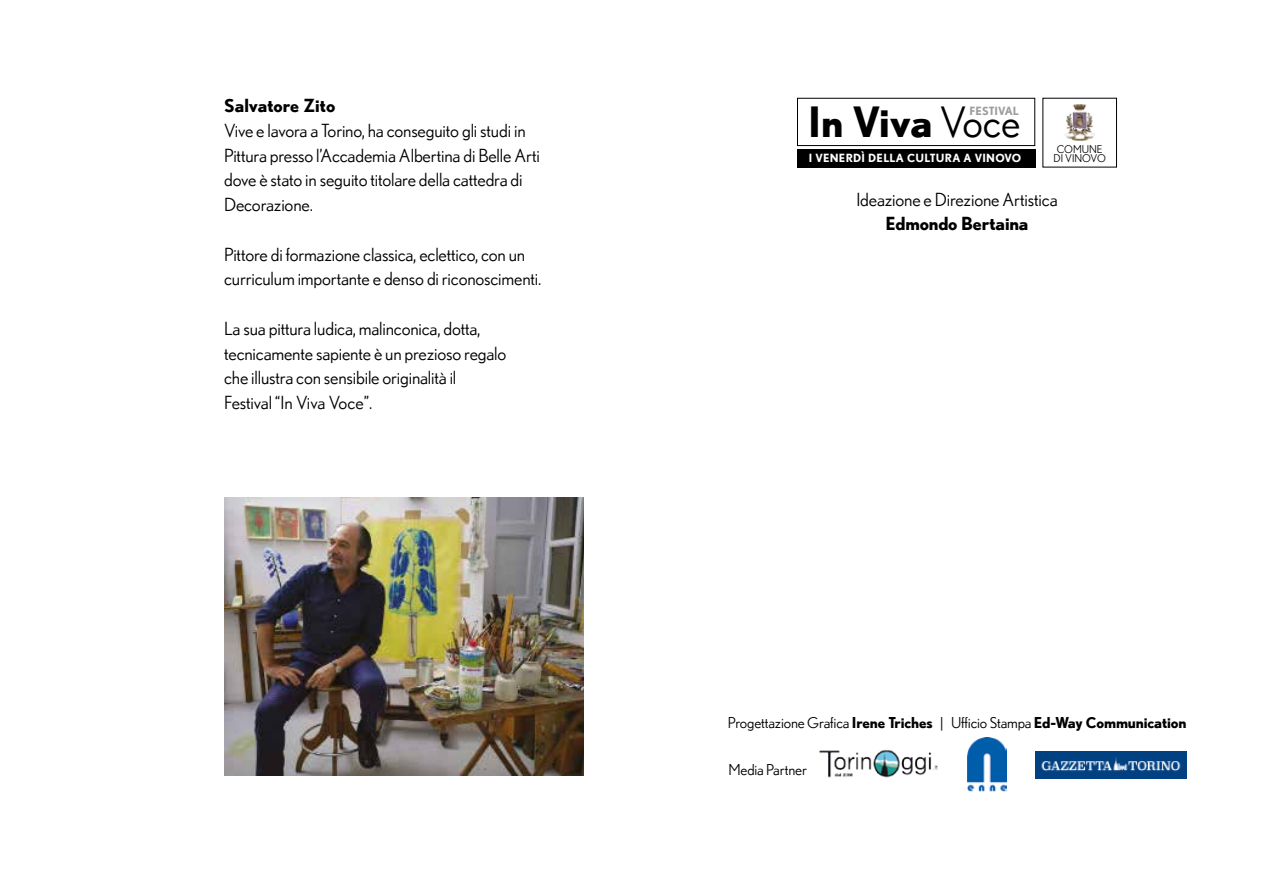
<style>
.page{position:relative;width:1276px;height:893px;background:#fff}
.page>*{position:absolute;margin:0;border:0;box-sizing:border-box;transform-origin:0 0}
.t1{font:700 41.55px "Nobel";letter-spacing:-.005em;color:#000}
.t2{font:18px/24.8px "Nobel";letter-spacing:-.01em;color:#000}
.t3{font:700 18px "Nobel";letter-spacing:-.01em;color:#000}
.t4{font:15px "Nobel";letter-spacing:-.01em;color:#000}
.t5{font:700 11.4px "Nobel";letter-spacing:.01em;color:#9d9d9c}
.t6{font:700 11.25px "Nobel";letter-spacing:.025em;color:#fff}
.t7{font:10.65px "Nobel";color:#000}
.s1{font-weight:400}
.s2{font-weight:700}
</style>
<div class="page">
<img style="left:224px;top:498px;width:360px;height:277px">
<img style="left:1065px;top:104px;width:29px;height:37px">
<div style="left:797px;top:149px;width:238px;height:18px;background:#000"></div>
<div style="left:797px;top:98px;width:238px;height:48px;border:1px solid #000"></div>
<img style="left:819px;top:750px;width:119px;height:28px">
<img style="left:1035px;top:752px;width:151px;height:26px">
<img style="left:967px;top:737px;width:39px;height:55px">
<p class="t3" style="left:224px;top:95px;width:113px">Salvatore Zito</p>
<p class="t2" style="left:224px;top:118px;width:317px">Vive e lavora a Torino, ha conseguito gli studi in Pittura presso l’Accademia Albertina di Belle Arti dove è stato in seguito titolare della cattedra di Decorazione.</p>
<p class="t2" style="left:224px;top:242px;width:319px">Pittore di formazione classica, eclettico, con un curriculum importante e denso di riconoscimenti.</p>
<p class="t2" style="left:224px;top:316px;width:284px">La sua pittura ludica, malinconica, dotta, tecnicamente sapiente è un prezioso regalo che illustra con sensibile originalità il Festival “In Viva Voce”.</p>
<p class="t5" style="left:969px;top:104px;width:51px">FESTIVAL</p>
<h1 class="t1" style="left:808px;top:97px;width:214px">In Viva <span class="s1">Voce</span></h1>
<p class="t7" style="left:1056px;top:143px;width:47px">COMUNE</p>
<p class="t6" style="left:809px;top:151px;width:214px">I VENERDÌ DELLA CULTURA A VINOVO</p>
<p class="t7" style="left:1053px;top:153px;width:54px">DI VINOVO</p>
<p class="t2" style="left:856px;top:187px;width:203px">Ideazione e Direzione Artistica</p>
<p class="t3" style="left:885px;top:213px;width:144px">Edmondo Bertaina</p>
<p class="t4" style="left:728px;top:714px;width:460px">Progettazione Grafica <span class="s2">Irene Triches</span> | Ufficio Stampa <span class="s2">Ed-Way Communication</span></p>
<p class="t4" style="left:728px;top:761px;width:80px">Media Partner</p>
</div>
